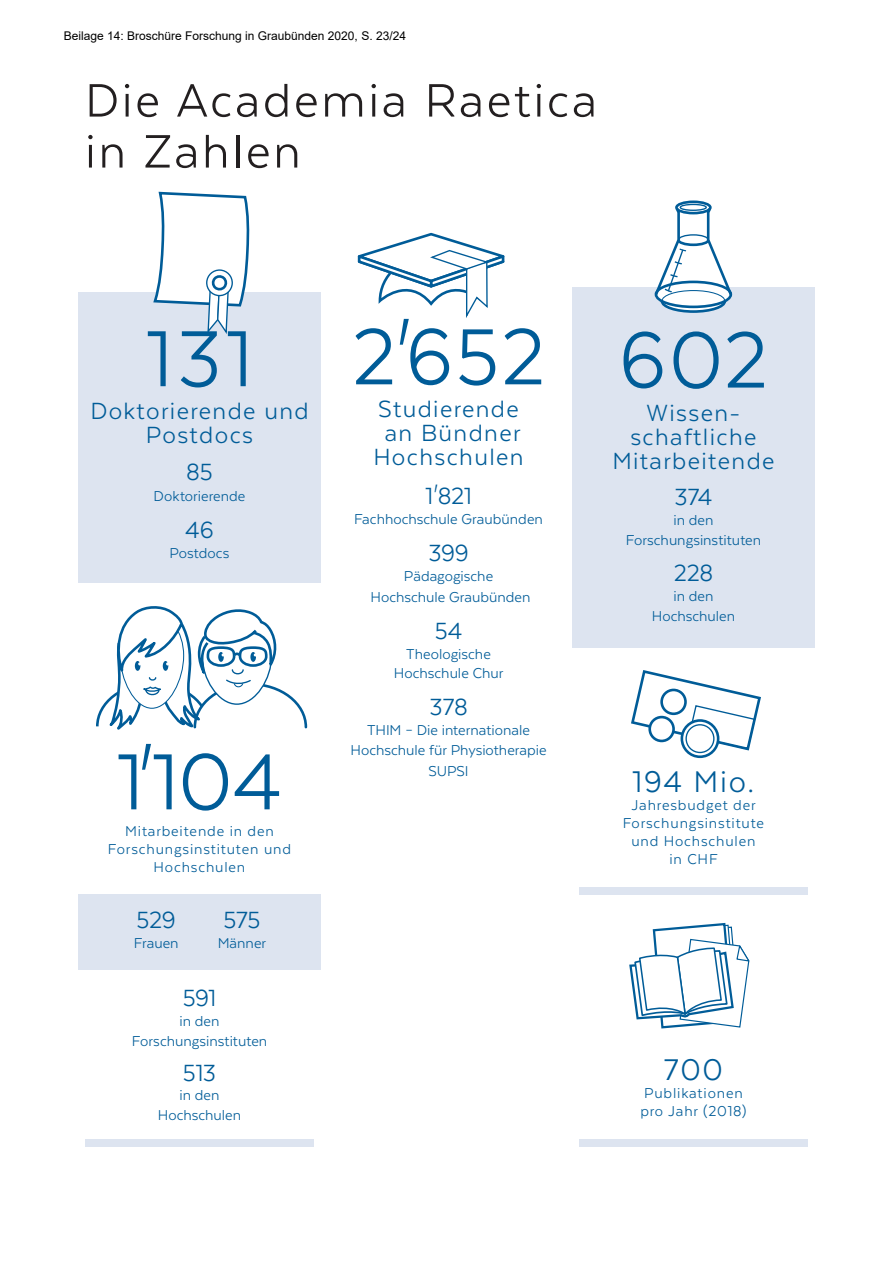
<style>
.page{position:relative;width:893px;height:1263px;background:#fff}
.page>*{position:absolute;margin:0;border:0;box-sizing:border-box;transform-origin:0 0}
.t1{font:91.5px "Texta";letter-spacing:.02em;color:#005c98}
.t2{font:54px/51px "Texta";letter-spacing:.05em;color:#231f20}
.t3{font:34.5px "Texta";letter-spacing:.05em;color:#005c98}
.t4{font:27px/24px "Texta";letter-spacing:.05em;color:#005c98;text-align:center}
.t5{font:16.5px/19.8px "Texta";color:#005c98;text-align:center}
.t6{font:16.5px/18px "Texta";letter-spacing:.05em;color:#005c98;text-align:center}
.t7{font:12px "Arial";color:#000}
.s1{font-family:"Helvetica Neue"}
</style>
<div class="page">
<div style="left:78px;top:292px;width:243px;height:291px;background:#dde4f0"></div>
<div style="left:78px;top:894px;width:243px;height:75px;background:#dde4f0"></div>
<div style="left:572px;top:287px;width:243px;height:361px;background:#dde4f0"></div>
<svg style="left:629px;top:923px;width:121px;height:106px"></svg>
<svg style="left:631px;top:670px;width:130px;height:89px"></svg>
<svg style="left:654px;top:200px;width:79px;height:113px"></svg>
<div style="left:661px;top:290px;width:64px;height:22px;border:1px solid #005c98;border-radius:50%"></div>
<svg style="left:357px;top:232px;width:148px;height:86px"></svg>
<svg style="left:96px;top:606px;width:212px;height:124px"></svg>
<svg style="left:153px;top:191px;width:97px;height:143px"></svg>
<div style="left:579px;top:1139px;width:229px;height:7px;background:#dde4f0"></div>
<div style="left:579px;top:887px;width:229px;height:7px;background:#dde4f0"></div>
<div style="left:85px;top:1139px;width:229px;height:7px;background:#dde4f0"></div>
<p class="t7" style="left:64px;top:28px;width:344px">Beilage 14: Broschüre Forschung in Graubünden 2020, S. 23/24</p>
<h2 class="t2" style="left:85px;top:74px;width:513px">Die Academia Raetica in Zahlen</h2>
<h1 class="t1" style="left:147px;top:312px;width:107px">131</h1>
<h3 class="t4" style="left:90px;top:399px;width:220px">Doktorierende und<br>Postdocs</h3>
<h3 class="t4" style="left:186px;top:459px;width:28px">85</h3>
<p class="t5" style="left:154px;top:486px;width:93px">Doktorierende</p>
<h3 class="t4" style="left:185px;top:518px;width:30px">46</h3>
<p class="t5" style="left:169px;top:543px;width:62px">Postdocs</p>
<h1 class="t1" style="left:117px;top:735px;width:166px">1<span class="s1">ʹ</span>104</h1>
<p class="t6" style="left:108px;top:822px;width:185px">Mitarbeitende in den<br>Forschungsinstituten und<br>Hochschulen</p>
<h3 class="t4" style="left:137px;top:908px;width:41px">529</h3>
<p class="t5" style="left:134px;top:933px;width:46px">Frauen</p>
<h3 class="t4" style="left:223px;top:908px;width:39px">575</h3>
<p class="t5" style="left:218px;top:933px;width:50px">Männer</p>
<h3 class="t4" style="left:183px;top:986px;width:35px">591</h3>
<p class="t5" style="left:132px;top:1011px;width:137px">in den<br>Forschungsinstituten</p>
<h3 class="t4" style="left:183px;top:1060px;width:35px">513</h3>
<p class="t5" style="left:158px;top:1085px;width:85px">in den<br>Hochschulen</p>
<h1 class="t1" style="left:352px;top:310px;width:195px">2<span class="s1">ʹ</span>652</h1>
<h3 class="t4" style="left:373px;top:397px;width:152px">Studierende an Bündner<br>Hochschulen</h3>
<h3 class="t4" style="left:425px;top:484px;width:48px">1<span class="s1">ʹ</span>821</h3>
<p class="t5" style="left:354px;top:509px;width:190px">Fachhochschule Graubünden</p>
<h3 class="t4" style="left:428px;top:540px;width:42px">399</h3>
<p class="t5" style="left:370px;top:565px;width:162px;line-height:21.6px">Pädagogische<br>Hochschule Graubünden</p>
<h3 class="t4" style="left:435px;top:618px;width:29px">54</h3>
<p class="t5" style="left:394px;top:643px;width:111px">Theologische<br>Hochschule Chur</p>
<h3 class="t4" style="left:429px;top:695px;width:40px">378</h3>
<p class="t5" style="left:350px;top:720px;width:198px">THIM – Die internationale<br>Hochschule für Physiotherapie</p>
<p class="t5" style="left:429px;top:761px;width:42px">SUPSI</p>
<h1 class="t1" style="left:619px;top:313px;width:151px">602</h1>
<h3 class="t4" style="left:612px;top:400px;width:164px">Wissen&shy;schaftliche<br>Mitarbeitende</h3>
<h3 class="t4" style="left:675px;top:485px;width:39px">374</h3>
<p class="t5" style="left:626px;top:510px;width:137px">in den<br>Forschungsinstituten</p>
<h3 class="t4" style="left:674px;top:561px;width:41px">228</h3>
<p class="t5" style="left:652px;top:586px;width:85px">in den<br>Hochschulen</p>
<h3 class="t3" style="left:633px;top:764px;width:123px">194 Mio.</h3>
<p class="t6" style="left:623px;top:796px;width:143px">Jahresbudget der<br>Forschungsinstitute und Hochschulen<br>in CHF</p>
<h3 class="t3" style="left:664px;top:1052px;width:61px">700</h3>
<p class="t6" style="left:640px;top:1084px;width:108px;text-align:left">Publikationen pro Jahr (2018)</p>
</div>
